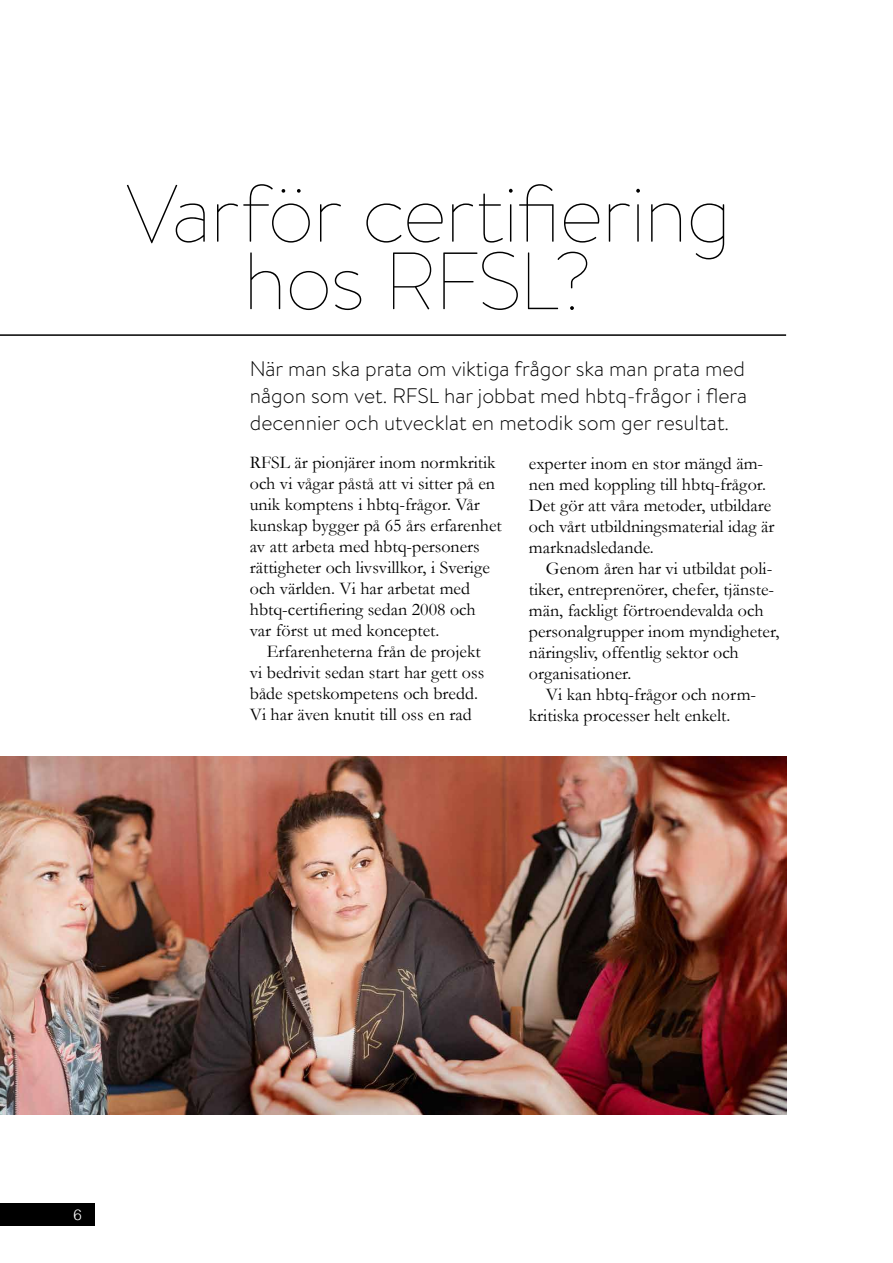
<style>
.page{position:relative;width:893px;height:1263px;background:#fff}
.page>*{position:absolute;margin:0;border:0;box-sizing:border-box;transform-origin:0 0}
.t1{font:100 81px/67.5px "Brandon Text";letter-spacing:-.02em;color:#000;text-align:center}
.t2{font:300 21px/27px "Brandon Text";color:#000;text-align:justify}
.t3{font:18px/21px "Garamond";color:#000}
.t4{font:300 15px "Helvetica";color:#fff}
</style>
<div class="page">
<div style="left:0;top:1203px;width:95px;height:23px;background:#000"></div>
<hr style="left:0;top:334px;width:786px;height:2px;background:#000">
<img style="left:0;top:757px;width:786px;height:357px">
<h1 class="t1" style="left:126px;top:177px;width:606px">Varför certifiering hos RFSL?</h1>
<p class="t2" style="left:250px;top:354px;width:499px">När man ska prata om viktiga frågor ska man prata med någon som vet. RFSL har jobbat med hbtq-frågor i flera decennier och utvecklat en metodik som ger resultat.</p>
<p class="t3" style="left:250px;top:451px;width:253px">RFSL är pionjärer inom normkritik och vi vågar påstå att vi sitter på en unik komptens i hbtq-frågor. Vår kunskap bygger på 65 års erfarenhet av att arbeta med hbtq-personers rättigheter och livsvillkor, i Sverige och världen. Vi har arbetat med hbtq-certifiering sedan 2008 och<br>var först ut med konceptet.</p>
<p class="t3" style="left:250px;top:640px;width:236px;text-indent:17px">Erfarenheterna från de projekt vi bedrivit sedan start har gett oss både spetskompetens och bredd.<br>Vi har även knutit till oss en rad</p>
<p class="t3" style="left:529px;top:452px;width:247px">experter inom en stor mängd äm&shy;nen med koppling till hbtq-frågor.<br>Det gör att våra metoder, utbildare och vårt utbildningsmaterial idag är marknadsledande.</p>
<p class="t3" style="left:529px;top:557px;width:252px;text-indent:17px">Genom åren har vi utbildat poli&shy;tiker, entreprenörer, chefer, tjänste&shy;män, fackligt förtroendevalda och personalgrupper inom myndigheter, näringsliv, offentlig sektor och organisationer.</p>
<p class="t3" style="left:529px;top:683px;width:227px;text-indent:17px">Vi kan hbtq-frågor och norm&shy;kritiska processer helt enkelt.</p>
<p class="t4" style="left:74px;top:1202px;width:10px">6</p>
</div>
